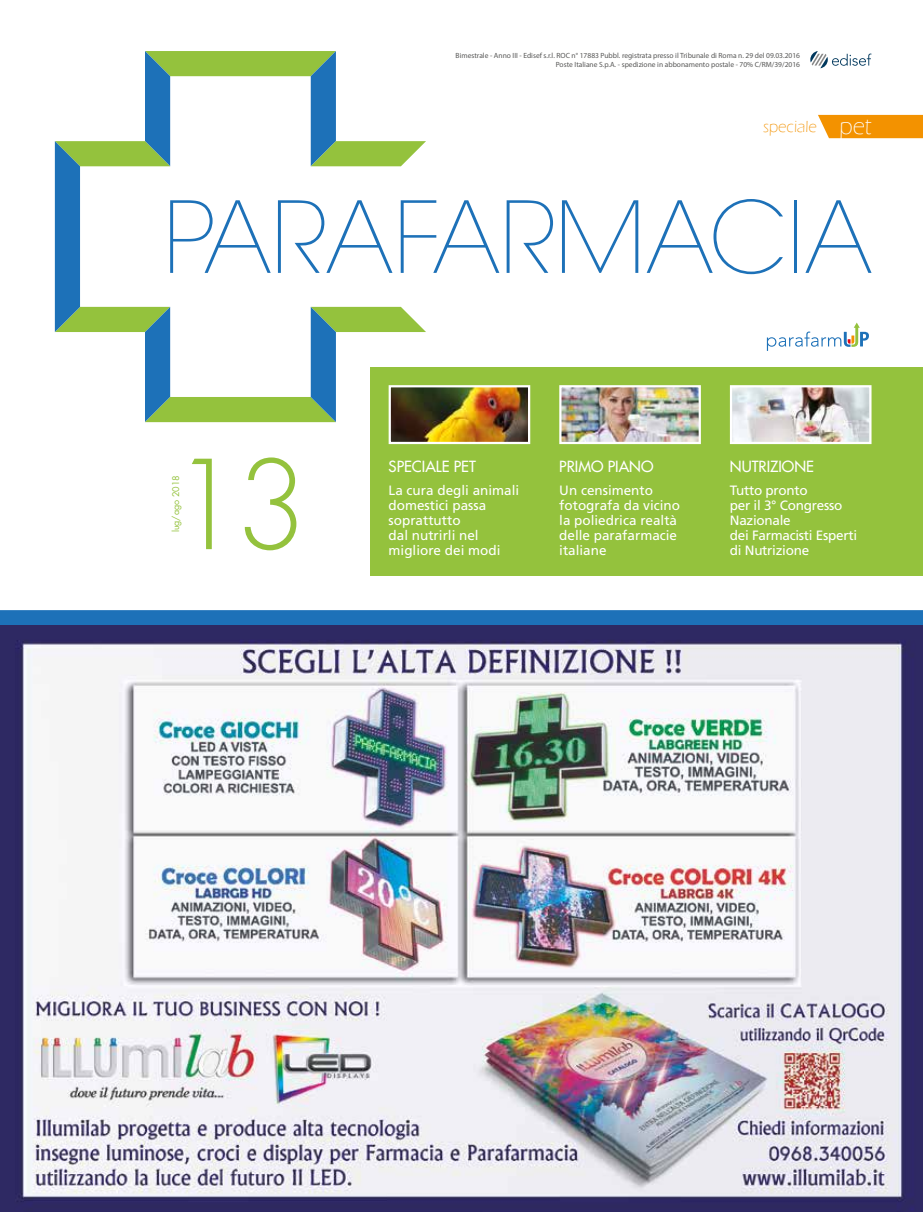
<style>
.page{position:relative;width:923px;height:1212px;background:#fff}
.page>*{position:absolute;margin:0;border:0;box-sizing:border-box;transform-origin:0 0}
.t1{font:300 120px "Futura";color:#94c23d}
.t2{font:300 16.5px "Eras ITC";color:#f39200}
.t3{font:15px "Futura";color:#fff}
.t4{font:13.5px/15px "Frutiger";color:#fff}
.t5{font:13.5px/15px "Frutiger";letter-spacing:-.02em;color:#fff}
.t6{font:9px "Futura";color:#94c23d}
.t7{font:7.5px/9px "Myriad Pro";color:#575756;text-align:right}
.s1{font-size:24px;color:#fff}
</style>
<div class="page">
<div style="left:371px;top:367px;width:552px;height:209px;background:#94c23d"></div>
<div style="left:0;top:610px;width:923px;height:15px;background:#1d71b8"></div>
<img style="left:1px;top:625px;width:922px;height:587px">
<svg style="left:55px;top:51px;width:868px;height:394px"></svg>
<img style="left:0;top:0;width:1px;height:1212px">
<p class="t7" style="left:455px;top:51px;width:346px">Bimestrale - Anno III - Edisef s.r.l. ROC n° 17883 Pubbl. registrata presso il Tribunale di Roma n. 29 del 09.03.2016<br>Poste Italiane S.p.A. - spedizione in abbonamento postale - 70% C/RM/39/2016</p>
<h2 class="t2" style="left:763px;top:118px;width:110px">speciale <span class="s1">pet</span></h2>
<p class="t6" style="left:170px;top:532px;width:59px;rotate:-90deg">lug/ago 2018</p>
<h1 class="t1" style="left:169px;top:433px;width:141px">13</h1>
<h3 class="t3" style="left:389px;top:457px;width:89px">SPECIALE PET</h3>
<h3 class="t4" style="left:389px;top:483px;width:132px">La cura degli animali domestici passa soprattutto<br>dal nutrirli nel migliore dei modi</h3>
<h3 class="t3" style="left:559px;top:457px;width:96px">PRIMO PIANO</h3>
<h3 class="t4" style="left:559px;top:483px;width:122px">Un censimento fotografa da vicino la poliedrica realtà delle parafarmacie italiane</h3>
<h3 class="t3" style="left:730px;top:457px;width:86px">NUTRIZIONE</h3>
<h3 class="t5" style="left:730px;top:483px;width:129px">Tutto pronto<br>per il 3° Congresso<br>Nazionale<br>dei Farmacisti Esperti</h3>
<h3 class="t5" style="left:730px;top:543px;width:81px">di Nutrizione</h3>
</div>
